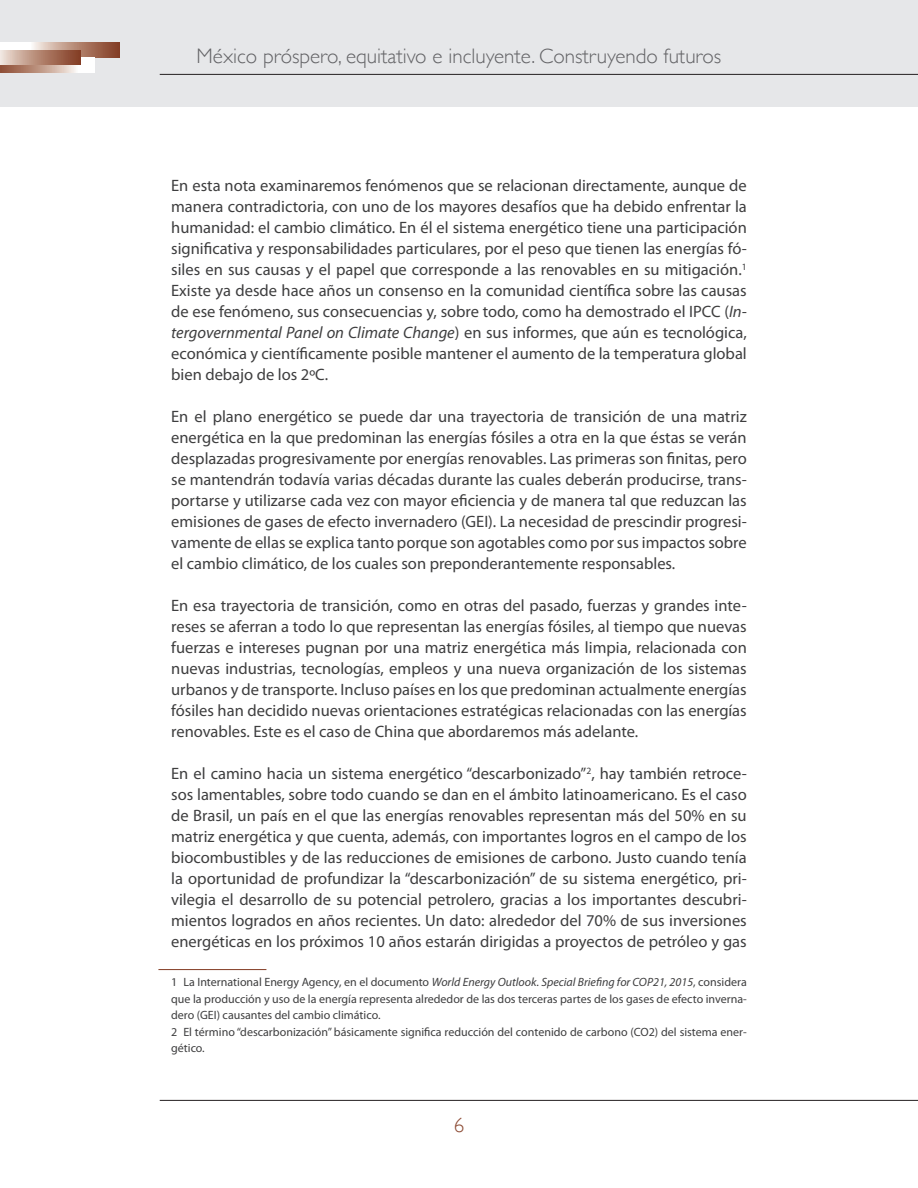
<style>
.page{position:relative;width:918px;height:1188px;background:#fff}
.page>*{position:absolute;margin:0;border:0;box-sizing:border-box;transform-origin:0 0}
.t1{font:300 21px "Gill Sans";color:#636366}
.t2{font:300 21px "Gill Sans";color:#8c4a33}
.Cuerpo{font:16.5px/21px "Myriad Pro";color:#3e3e3f;text-align:justify}
.Nota_al_pie{font:12px/16.5px "Myriad Pro";color:#3e3e3f;text-align:justify}
.s1{font-style:italic}
</style>
<div class="page">
<div style="left:0;top:0;width:918px;height:107px;background:#e6e7e9"></div>
<svg style="left:0;top:43px;width:119px;height:14px"></svg>
<svg style="left:0;top:57px;width:95px;height:15px"></svg>
<svg style="left:0;top:50px;width:80px;height:15px"></svg>
<hr style="left:160px;top:74px;width:758px;height:1px;background:#231f20">
<hr style="left:160px;top:1100px;width:758px;height:1px;background:#231f20">
<hr style="left:158px;top:969px;width:108px;height:1px;background:#833c24">
<p class="t1" style="left:197px;top:40px;width:526px">México próspero, equitativo e incluyente. Construyendo futuros</p>
<p class="Cuerpo" style="left:171px;top:175px;width:577px">En esta nota examinaremos fenómenos que se relacionan directamente, aunque de manera contradictoria, con uno de los mayores desafíos que ha debido enfrentar la humanidad: el cambio climático. En él el sistema energético tiene una participación significativa y responsabilidades particulares, por el peso que tienen las energías fó&shy;siles en sus causas y el papel que corresponde a las renovables en su mitigación.<sup>1<br></sup>Existe ya desde hace años un consenso en la comunidad científica sobre las causas de ese fenómeno, sus consecuencias y, sobre todo, como ha demostrado el IPCC (<span class="s1">In&shy;tergovernmental Panel on Climate Change</span>) en sus informes, que aún es tecnológica, económica y científicamente posible mantener el aumento de la temperatura global bien debajo de los 2ºC.</p>
<p class="Cuerpo" style="left:171px;top:406px;width:577px">En el plano energético se puede dar una trayectoria de transición de una matriz energética en la que predominan las energías fósiles a otra en la que éstas se verán desplazadas progresivamente por energías renovables. Las primeras son finitas, pero se mantendrán todavía varias décadas durante las cuales deberán producirse, trans&shy;portarse y utilizarse cada vez con mayor eficiencia y de manera tal que reduzcan las emisiones de gases de efecto invernadero (GEI). La necesidad de prescindir progresi&shy;vamente de ellas se explica tanto porque son agotables como por sus impactos sobre el cambio climático, de los cuales son preponderantemente responsables.</p>
<p class="Cuerpo" style="left:171px;top:595px;width:577px">En esa trayectoria de transición, como en otras del pasado, fuerzas y grandes inte&shy;reses se aferran a todo lo que representan las energías fósiles, al tiempo que nuevas fuerzas e intereses pugnan por una matriz energética más limpia, relacionada con nuevas industrias, tecnologías, empleos y una nueva organización de los sistemas urbanos y de transporte. Incluso países en los que predominan actualmente energías fósiles han decidido nuevas orientaciones estratégicas relacionadas con las energías renovables. Este es el caso de China que abordaremos más adelante.</p>
<p class="Cuerpo" style="left:171px;top:763px;width:577px">En el camino hacia un sistema energético “descarbonizado”<sup>2</sup>, hay también retroce&shy;sos lamentables, sobre todo cuando se dan en el ámbito latinoamericano. Es el caso de Brasil, un país en el que las energías renovables representan más del 50% en su matriz energética y que cuenta, además, con importantes logros en el campo de los biocombustibles y de las reducciones de emisiones de carbono. Justo cuando tenía la oportunidad de profundizar la “descarbonización” de su sistema energético, pri&shy;vilegia el desarrollo de su potencial petrolero, gracias a los importantes descubri&shy;mientos logrados en años recientes. Un dato: alrededor del 70% de sus inversiones energéticas en los próximos 10 años estarán dirigidas a proyectos de petróleo y gas</p>
<p class="Nota_al_pie" style="left:171px;top:974px;width:577px">1 La International Energy Agency, en el documento <span class="s1">World Energy Outlook. Special Briefing for COP21, 2015</span>, considera que la producción y uso de la energía representa alrededor de las dos terceras partes de los gases de efecto inverna&shy;dero (GEI) causantes del cambio climático.</p>
<p class="Nota_al_pie" style="left:171px;top:1023px;width:577px">2 El término “descarbonización” básicamente significa reducción del contenido de carbono (CO2) del sistema ener&shy;gético.</p>
<p class="t2" style="left:454px;top:1108px;width:12px">6</p>
</div>
